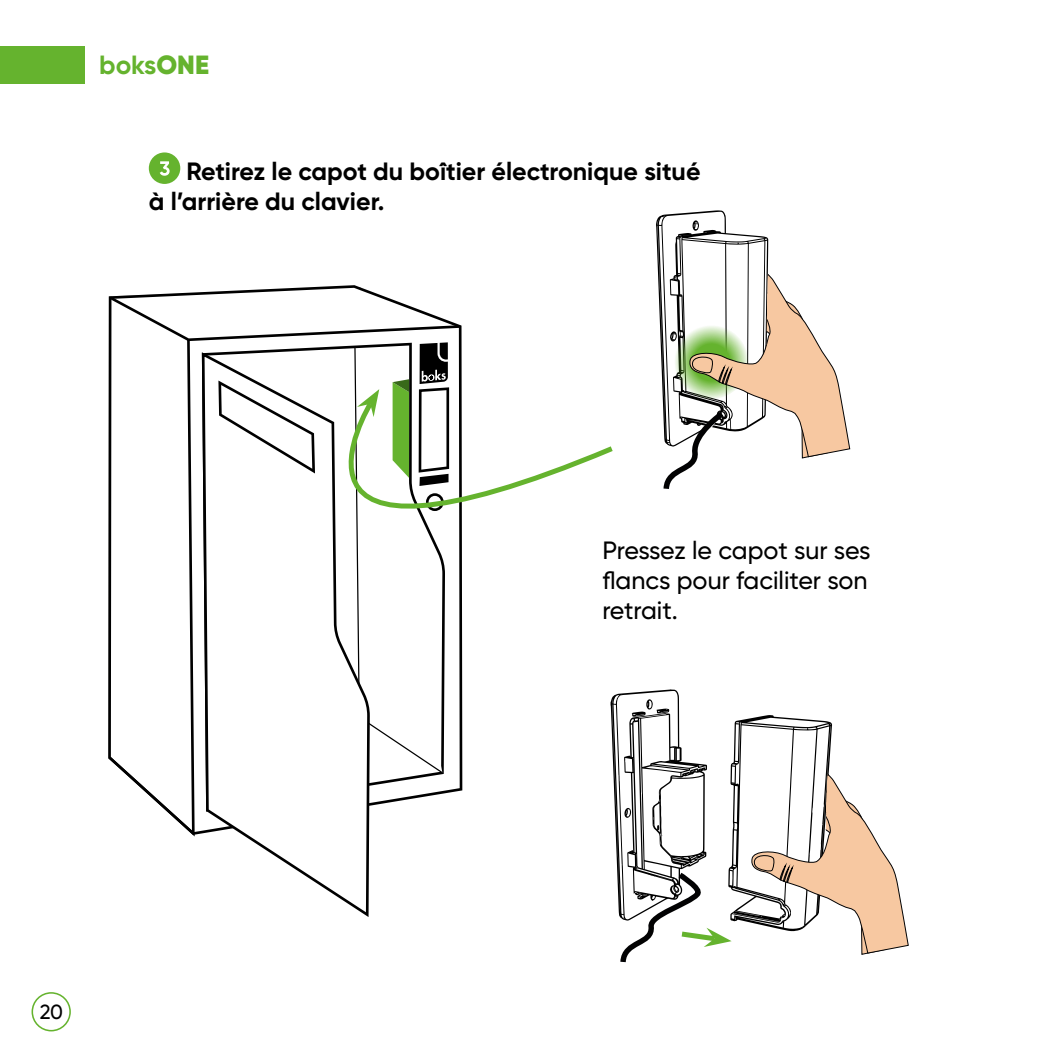
<style>
.page{position:relative;width:1063px;height:1063px;background:#fff}
.page>*{position:absolute;margin:0;border:0;box-sizing:border-box;transform-origin:0 0}
.t1{font:700 26.25px "Gilroy";color:#65b32e}
.t2{font:700 25px/30px "Gilroy";color:#000}
.t3{font:500 25px/30px "Gilroy";color:#000;text-align:justify}
.t4{font:500 20.5px "Gilroy";color:#000}
.s1{font-weight:900}
</style>
<div class="page">
<div style="left:0;top:46px;width:85px;height:37px;background:#65b32e"></div>
<svg style="left:656px;top:210px;width:195px;height:279px"></svg>
<div style="left:149px;top:152px;width:31px;height:32px;background:#65b32e;border-radius:50%"></div>
<svg style="left:611px;top:689px;width:298px;height:274px"></svg>
<svg style="left:108px;top:285px;width:354px;height:506px"></svg>
<svg style="left:246px;top:837px;width:124px;height:80px"></svg>
<svg style="left:460px;top:399px;width:153px;height:201px"></svg>
<svg style="left:109px;top:296px;width:351px;height:541px"></svg>
<svg style="left:160px;top:161px;width:10px;height:15px"></svg>
<div style="left:32px;top:992px;width:39px;height:39px;border:2px solid #65b32e;border-radius:50%"></div>
<p class="t1" style="left:99px;top:49px;width:111px">boks<span class="s1">ONE</span></p>
<p class="t2" style="left:149px;top:156px;width:553px;text-indent:38px">Retirez le capot du boîtier électronique situé à l’arrière du clavier.</p>
<p class="t3" style="left:602px;top:535px;width:270px">Pressez le capot sur ses flancs pour faciliter son retrait.</p>
<p class="t4" style="left:40px;top:999px;width:25px">20</p>
</div>
